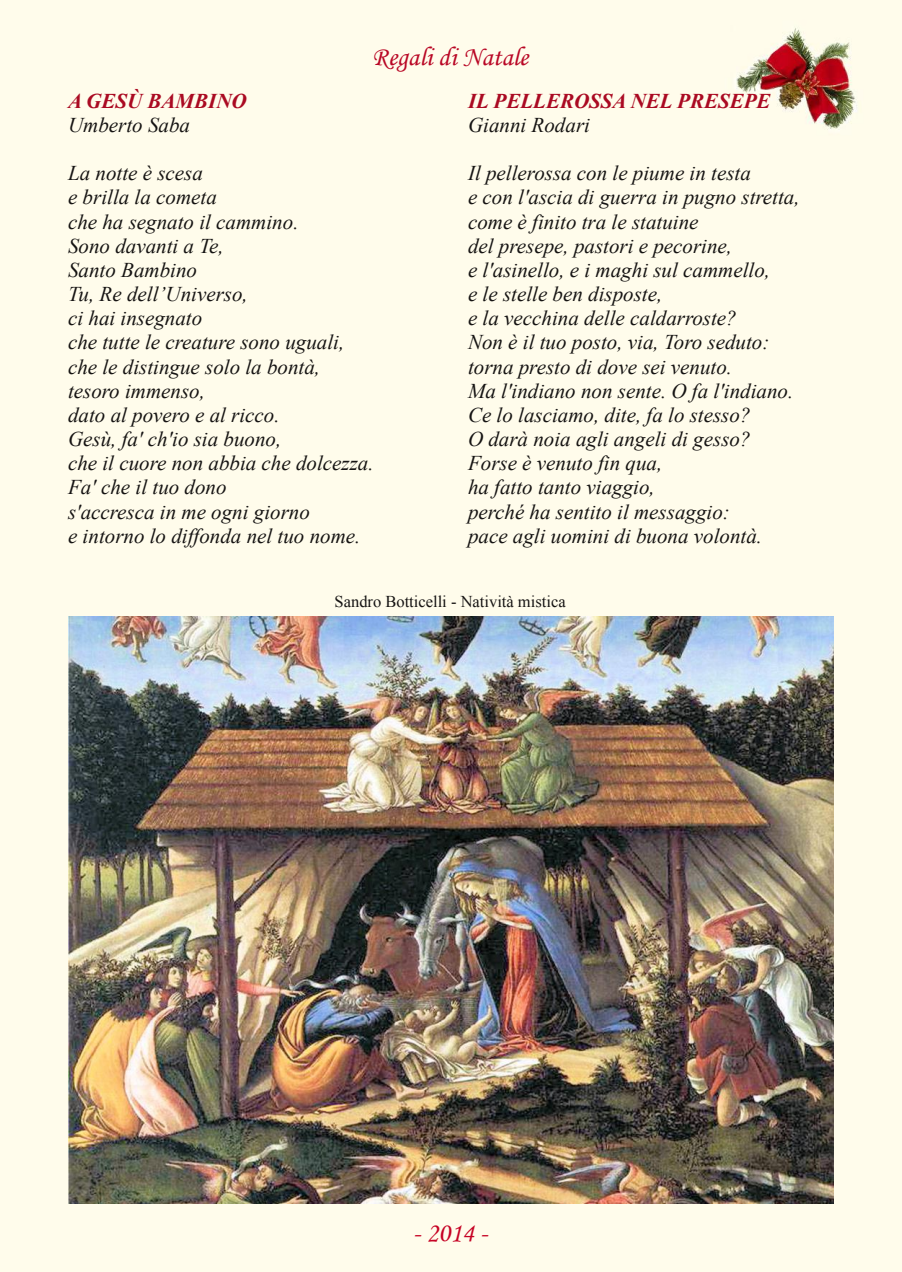
<style>
.page{position:relative;width:902px;height:1272px;background:#fff}
.page>*{position:absolute;margin:0;border:0;box-sizing:border-box;transform-origin:0 0}
.t1{font:27px "Monotype Corsiva";color:#b90725}
.t2{font:27px "Monotype Corsiva";color:#c60224}
.t3{font:italic 21px/24.2px "Times New Roman";color:#161413}
.t4{font:italic 700 21px "Times New Roman";color:#aa0a22}
.t5{font:16.5px "Times New Roman";color:#161413}
</style>
<div class="page">
<div style="left:0;top:0;width:901px;height:1271px;background:#fffceb"></div>
<img style="left:68px;top:617px;width:765px;height:586px">
<p class="t1" style="left:372px;top:44px;width:158px">Regali di Natale</p>
<p class="t4" style="left:68px;top:89px;width:180px">A GESÙ BAMBINO</p>
<p class="t3" style="left:68px;top:113px;width:123px">Umberto Saba</p>
<p class="t3" style="left:68px;top:161px;width:307px">La notte è scesa<br>e brilla la cometa<br>che ha segnato il cammino.<br>Sono davanti a Te,<br>Santo Bambino<br>Tu, Re dell’Universo,<br>ci hai insegnato<br>che tutte le creature sono uguali, che le distingue solo la bontà, tesoro immenso,<br>dato al povero e al ricco.<br>Gesù, fa' ch'io sia buono,<br>che il cuore non abbia che dolcezza.<br>Fa' che il tuo dono<br>s'accresca in me ogni giorno<br>e intorno lo diffonda nel tuo nome.</p>
<p class="t4" style="left:468px;top:89px;width:304px">IL PELLEROSSA NEL PRESEPE</p>
<p class="t3" style="left:468px;top:113px;width:123px">Gianni Rodari</p>
<p class="t3" style="left:468px;top:161px;width:333px">Il pellerossa con le piume in testa<br>e con l'ascia di guerra in pugno stretta, come è finito tra le statuine<br>del presepe, pastori e pecorine,<br>e l'asinello, e i maghi sul cammello,<br>e le stelle ben disposte,<br>e la vecchina delle caldarroste?<br>Non è il tuo posto, via, Toro seduto: torna presto di dove sei venuto.<br>Ma l'indiano non sente. O fa l'indiano.<br>Ce lo lasciamo, dite, fa lo stesso?<br>O darà noia agli angeli di gesso?<br>Forse è venuto fin qua,<br>ha fatto tanto viaggio,<br>perché ha sentito il messaggio:<br>pace agli uomini di buona volontà.</p>
<p class="t5" style="left:334px;top:592px;width:232px">Sandro Botticelli - Natività mistica</p>
<p class="t2" style="left:413px;top:1219px;width:76px">- 2014 -</p>
</div>
